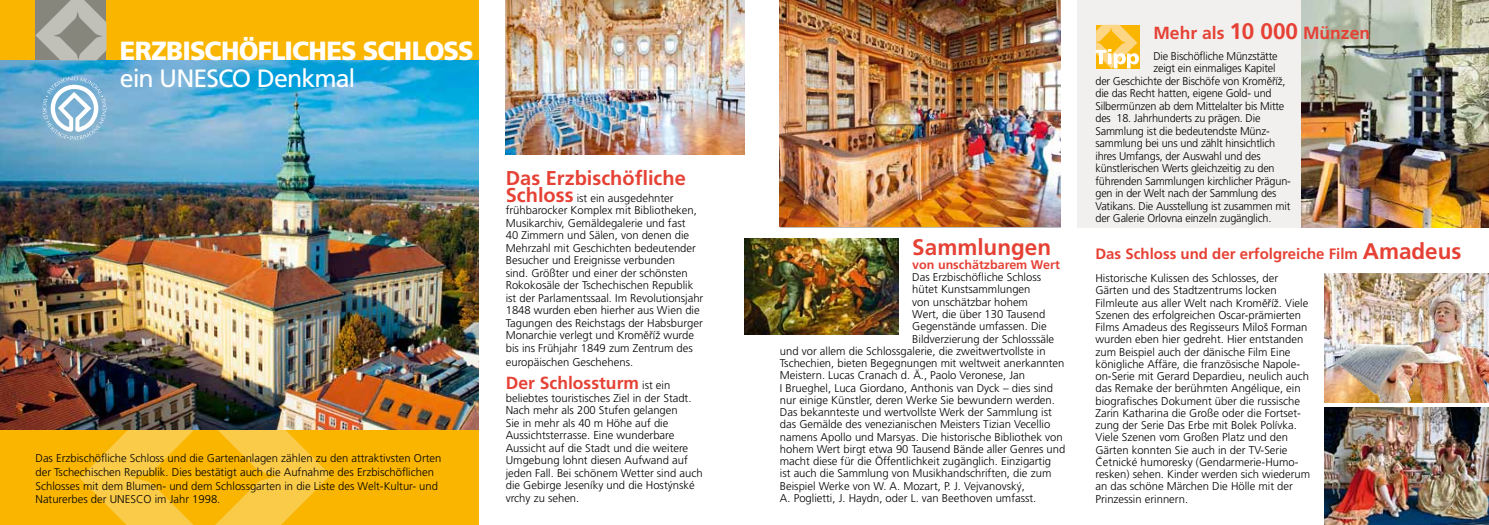
<style>
.page{position:relative;width:1489px;height:525px;background:#fff}
.page>*{position:absolute;margin:0;border:0;box-sizing:border-box;transform-origin:0 0}
.t1{font:900 26.25px "Frutiger CE";letter-spacing:-.03em;color:#fff}
.t2{font:25px "Frutiger CE";letter-spacing:-.04em;color:#fff}
.t3{font:700 22.5px "Frutiger CE";color:#e64135}
.t4{font:700 20px "Frutiger CE";color:#e64135}
.t5{font:700 17.5px "Frutiger CE";color:#e64135}
.t6{font:700 15px "Frutiger CE";color:#e64135}
.t7{font:700 12.5px "Frutiger CE";color:#e64135}
.t8{font:300 11.25px/12.5px "Frutiger CE";color:#000}
.s1{font-weight:700;font-size:20px;color:#e64135}
.s2{font-weight:300;font-size:11.25px;color:#000}
.s3{font-size:22.5px}
</style>
<div class="page">
<div style="left:1077px;top:0;width:411px;height:227px;background:#f1f0ee"></div>
<div style="left:0;top:0;width:478px;height:524px;background:#f9b500"></div>
<svg style="left:80px;top:429px;width:251px;height:95px;fill:#faca49"></svg>
<img style="left:0;top:60px;width:478px;height:369px">
<svg style="left:35px;top:0;width:71px;height:60px;background:#a4a39a"></svg>
<svg style="left:42px;top:76px;width:64px;height:64px;background:#9bc3dc"></svg>
<img style="left:506px;top:0;width:238px;height:154px">
<img style="left:780px;top:0;width:280px;height:227px">
<img style="left:744px;top:238px;width:154px;height:97px">
<img style="left:1301px;top:0;width:187px;height:227px">
<img style="left:1324px;top:407px;width:164px;height:117px">
<img style="left:1324px;top:273px;width:164px;height:129px">
<img style="left:1333px;top:293px;width:155px;height:109px">
<svg style="left:1138px;top:25px;width:1px;height:43px"></svg>
<svg style="left:1096px;top:25px;width:42px;height:44px;background:#fbcf63"></svg>
<h1 class="t1" style="left:120px;top:36px;width:339px">ERZBISCHÖFLICHES SCHLOSS</h1>
<h2 class="t2" style="left:120px;top:64px;width:237px">ein UNESCO Denkmal</h2>
<p class="t8" style="left:35px;top:451px;width:407px;line-height:13.8px">Das Erzbischöfliche Schloss und die Gartenanlagen zählen zu den attraktivsten Orten der Tschechischen Republik. Dies bestätigt auch die Aufnahme des Erzbischöflichen Schlosses mit dem Blumen- und dem Schlossgarten in die Liste des Welt-Kultur- und Naturerbes der UNESCO im Jahr 1998.</p>
<h3 class="t4" style="left:506px;top:167px;width:181px">Das Erzbischöfliche</h3>
<p class="t8" style="left:506px;top:191px;width:199px"><span class="s1">Schloss</span> ist ein ausgedehnter frühbarocker Komplex mit Bibliotheken, Musikarchiv, Gemäldegalerie und fast<br>40 Zimmern und Sälen, von denen die Mehrzahl mit Geschichten bedeutender Besucher und Ereignisse verbunden<br>sind. Größter und einer der schönsten Rokokosäle der Tschechischen Republik ist der Parlamentssaal. Im Revolutionsjahr 1848 wurden eben hierher aus Wien die Tagungen des Reichstags der Habsburger Monarchie verlegt und Kroměříž wurde bis ins Frühjahr 1849 zum Zentrum des</p>
<p class="t8" style="left:506px;top:355px;width:129px">europäischen Geschehens.</p>
<h3 class="t5" style="left:506px;top:373px;width:166px">Der Schlossturm <span class="s2">ist ein</span></h3>
<p class="t8" style="left:506px;top:391px;width:198px">beliebtes touristisches Ziel in der Stadt.<br>Nach mehr als 200 Stufen gelangen<br>Sie in mehr als 40 m Höhe auf die Aussichtsterrasse. Eine wunderbare Aussicht auf die Stadt und die weitere Umgebung lohnt diesen Aufwand auf jeden Fall. Bei schönem Wetter sind auch die Gebirge Jeseníky und die Hostýnské vrchy zu sehen.</p>
<h3 class="t3" style="left:912px;top:234px;width:140px">Sammlungen</h3>
<p class="t7" style="left:912px;top:257px;width:149px">von unschätzbarem Wert</p>
<p class="t8" style="left:912px;top:271px;width:130px">Das Erzbischöfliche Schloss</p>
<p class="t8" style="left:912px;top:283px;width:120px">hütet Kunstsammlungen</p>
<p class="t8" style="left:912px;top:295px;width:117px">von unschätzbar hohem</p>
<p class="t8" style="left:912px;top:307px;width:134px">Wert, die über 130 Tausend</p>
<p class="t8" style="left:912px;top:320px;width:136px">Gegenstände umfassen. Die</p>
<p class="t8" style="left:912px;top:332px;width:143px">Bildverzierung der Schlosssäle</p>
<p class="t8" style="left:780px;top:344px;width:267px">und vor allem die Schlossgalerie, die zweitwertvollste in</p>
<p class="t8" style="left:780px;top:356px;width:286px">Tschechien, bieten Begegnungen mit weltweit anerkannten</p>
<p class="t8" style="left:780px;top:369px;width:247px">Meistern. Lucas Cranach d. Ä., Paolo Veronese, Jan</p>
<p class="t8" style="left:780px;top:381px;width:274px">I Brueghel, Luca Giordano, Anthonis van Dyck – dies sind</p>
<p class="t8" style="left:780px;top:393px;width:276px">nur einige Künstler, deren Werke Sie bewundern werden.</p>
<p class="t8" style="left:780px;top:405px;width:273px">Das bekannteste und wertvollste Werk der Sammlung ist</p>
<p class="t8" style="left:780px;top:418px;width:272px">das Gemälde des venezianischen Meisters Tizian Vecellio</p>
<p class="t8" style="left:780px;top:430px;width:284px">namens Apollo und Marsyas. Die historische Bibliothek von</p>
<p class="t8" style="left:780px;top:442px;width:287px">hohem Wert birgt etwa 90 Tausend Bände aller Genres und</p>
<p class="t8" style="left:780px;top:454px;width:273px">macht diese für die Öffentlichkeit zugänglich. Einzigartig</p>
<p class="t8" style="left:780px;top:467px;width:273px">ist auch die Sammlung von Musikhandschriften, die zum</p>
<p class="t8" style="left:780px;top:479px;width:246px">Beispiel Werke von W. A. Mozart, P. J. Vejvanovský,</p>
<p class="t8" style="left:780px;top:491px;width:258px">A. Poglietti, J. Haydn, oder L. van Beethoven umfasst.</p>
<h3 class="t5" style="left:1153px;top:23px;width:218px">Mehr als <span class="s3">10 000</span> Münzen</h3>
<p class="t8" style="left:1153px;top:49px;width:126px">Die Bischöfliche Münzstätte</p>
<p class="t8" style="left:1153px;top:62px;width:123px">zeigt ein einmaliges Kapitel</p>
<p class="t8" style="left:1095px;top:74px;width:191px">der Geschichte der Bischöfe von Kroměříž,</p>
<p class="t8" style="left:1095px;top:87px;width:178px">die das Recht hatten, eigene Gold- und</p>
<p class="t8" style="left:1095px;top:99px;width:190px">Silbermünzen ab dem Mittelalter bis Mitte</p>
<p class="t8" style="left:1095px;top:112px;width:166px">des 18. Jahrhunderts zu prägen. Die</p>
<p class="t8" style="left:1095px;top:124px;width:176px">Sammlung ist die bedeutendste Münz-</p>
<p class="t8" style="left:1095px;top:137px;width:181px">sammlung bei uns und zählt hinsichtlich</p>
<p class="t8" style="left:1095px;top:149px;width:167px">ihres Umfangs, der Auswahl und des</p>
<p class="t8" style="left:1095px;top:162px;width:181px">künstlerischen Werts gleichzeitig zu den</p>
<p class="t8" style="left:1095px;top:174px;width:197px">führenden Sammlungen kirchlicher Prägun-</p>
<p class="t8" style="left:1095px;top:187px;width:182px">gen in der Welt nach der Sammlung des</p>
<p class="t8" style="left:1095px;top:199px;width:196px">Vatikans. Die Ausstellung ist zusammen mit</p>
<p class="t8" style="left:1095px;top:212px;width:177px">der Galerie Orlovna einzeln zugänglich.</p>
<h3 class="t6" style="left:1095px;top:245px;width:367px">Das Schloss und der erfolgreiche Film <span class="s3">Amadeus</span></h3>
<p class="t8" style="left:1095px;top:272px;width:216px">Historische Kulissen des Schlosses, der Gärten und des Stadtzentrums locken Filmleute aus aller Welt nach Kroměříž. Viele Szenen des erfolgreichen Oscar-prämierten Films Amadeus des Regisseurs Miloš Forman wurden eben hier gedreht. Hier entstanden zum Beispiel auch der dänische Film Eine königliche Affäre, die französische Napole&shy;on-Serie mit Gerard Depardieu, neulich auch das Remake der berühmten Angélique, ein biografisches Dokument über die russische Zarin Katharina die Große oder die Fortset&shy;zung der Serie Das Erbe mit Bolek Polívka.<br>Viele Szenen vom Großen Platz und den Gärten konnten Sie auch in der TV-Serie Četnické humoresky (Gendarmerie-Humo&shy;resken) sehen. Kinder werden sich wiederum an das schöne Märchen Die Hölle mit der Prinzessin erinnern.</p>
</div>
